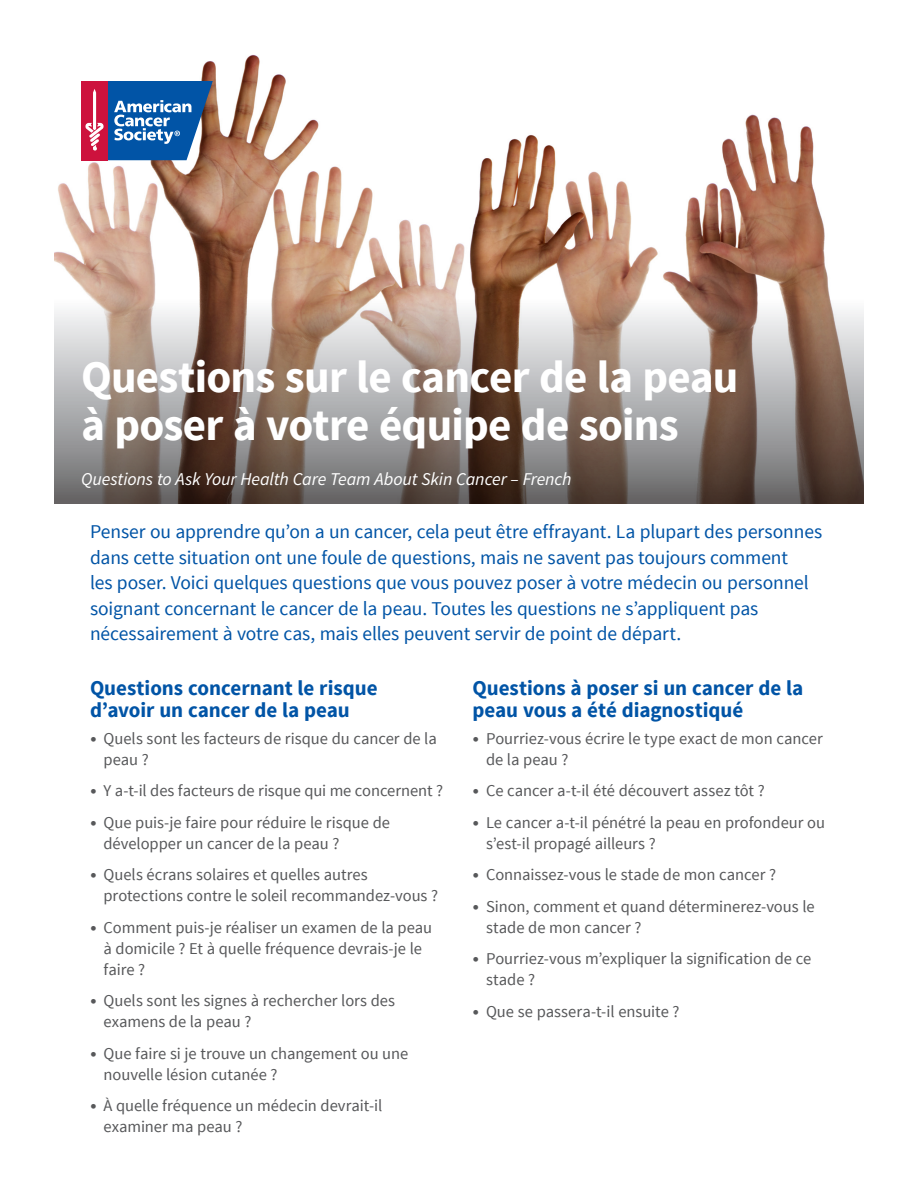
<style>
.page{position:relative;width:918px;height:1188px;background:#fff}
.page>*{position:absolute;margin:0;border:0;box-sizing:border-box;transform-origin:0 0}
.t1{font:700 45px/48px "Source Sans Pro";letter-spacing:-.015em;color:#fff}
.t2{font:700 21px/22.5px "Source Sans Pro";color:#0154a6}
.t3{font:19.5px/25.5px "Source Sans Pro";letter-spacing:-.005em;color:#0154a6}
.t4{font:italic 18px "Source Sans Pro";letter-spacing:-.01em;color:#fff}
.t5{font:16.5px/21px "Source Sans Pro";color:#57585a}
.s1{font-family:"Frutiger LT Std";font-size:13.5px}
</style>
<div class="page">
<img style="left:54px;top:55px;width:775px;height:233px">
<div style="left:81px;top:81px;width:26px;height:79px;background:#cd123d"></div>
<svg style="left:85px;top:81px;width:128px;height:79px"></svg>
<svg style="left:54px;top:288px;width:810px;height:216px;background:#94857d"></svg>
<h1 class="t1" style="left:81px;top:355px;width:659px">Questions sur le cancer de la peau à poser à votre équipe de soins</h1>
<p class="t4" style="left:81px;top:468px;width:492px">Questions to Ask Your Health Care Team About Skin Cancer – French</p>
<p class="t3" style="left:90px;top:519px;width:734px">Penser ou apprendre qu’on a un cancer, cela peut être effrayant. La plupart des personnes dans cette situation ont une foule de questions, mais ne savent pas toujours comment<br>les poser. Voici quelques questions que vous pouvez poser à votre médecin ou personnel soignant concernant le cancer de la peau. Toutes les questions ne s’appliquent pas nécessairement à votre cas, mais elles peuvent servir de point de départ.</p>
<p class="t2" style="left:90px;top:677px;width:289px">Questions concernant le risque d’avoir un cancer de la peau</p>
<p class="t5" style="left:104px;top:728px;width:335px;text-indent:-14px"><span class="s1">•</span> Quels sont les facteurs de risque du cancer de la peau ?</p>
<p class="t5" style="left:90px;top:780px;width:355px"><span class="s1">•</span> Y a-t-il des facteurs de risque qui me concernent ?</p>
<p class="t5" style="left:104px;top:812px;width:288px;text-indent:-14px"><span class="s1">•</span> Que puis-je faire pour réduire le risque de développer un cancer de la peau ?</p>
<p class="t5" style="left:104px;top:864px;width:336px;text-indent:-14px"><span class="s1">•</span> Quels écrans solaires et quelles autres protections contre le soleil recommandez-vous ?</p>
<p class="t5" style="left:104px;top:917px;width:330px;text-indent:-14px"><span class="s1">•</span> Comment puis-je réaliser un examen de la peau à domicile ? Et à quelle fréquence devrais-je le faire ?</p>
<p class="t5" style="left:104px;top:990px;width:293px;text-indent:-14px"><span class="s1">•</span> Quels sont les signes à rechercher lors des examens de la peau ?</p>
<p class="t5" style="left:104px;top:1043px;width:306px;text-indent:-14px"><span class="s1">•</span> Que faire si je trouve un changement ou une nouvelle lésion cutanée ?</p>
<p class="t5" style="left:104px;top:1095px;width:280px;text-indent:-14px"><span class="s1">•</span> À quelle fréquence un médecin devrait-il examiner ma peau ?</p>
<p class="t2" style="left:472px;top:677px;width:332px">Questions à poser si un cancer de la peau vous a été diagnostiqué</p>
<p class="t5" style="left:486px;top:728px;width:338px;text-indent:-14px"><span class="s1">•</span> Pourriez-vous écrire le type exact de mon cancer de la peau ?</p>
<p class="t5" style="left:472px;top:780px;width:294px"><span class="s1">•</span> Ce cancer a-t-il été découvert assez tôt ?</p>
<p class="t5" style="left:486px;top:812px;width:341px;text-indent:-14px"><span class="s1">•</span> Le cancer a-t-il pénétré la peau en profondeur ou s’est-il propagé ailleurs ?</p>
<p class="t5" style="left:472px;top:864px;width:305px"><span class="s1">•</span> Connaissez-vous le stade de mon cancer ?</p>
<p class="t5" style="left:486px;top:896px;width:330px;text-indent:-14px"><span class="s1">•</span> Sinon, comment et quand déterminerez-vous le stade de mon cancer ?</p>
<p class="t5" style="left:486px;top:948px;width:327px;text-indent:-14px"><span class="s1">•</span> Pourriez-vous m’expliquer la signification de ce stade ?</p>
<p class="t5" style="left:472px;top:1001px;width:209px"><span class="s1">•</span> Que se passera-t-il ensuite ?</p>
</div>
